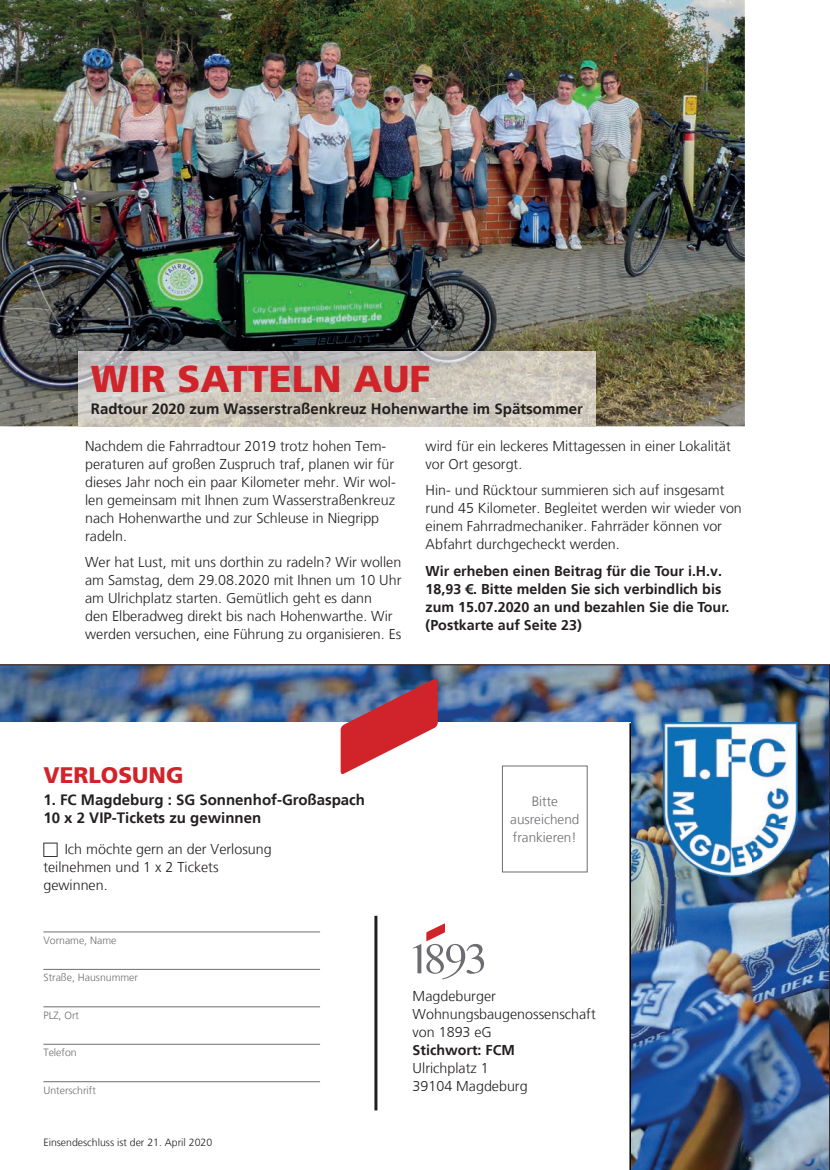
<style>
.page{position:relative;width:830px;height:1170px;background:#fff}
.page>*{position:absolute;margin:0;border:0;box-sizing:border-box;transform-origin:0 0}
.t1{font:900 37.5px "Frutiger LT Std";color:#d1232a}
.t2{font:900 22.5px "Frutiger LT Std";color:#d1232a}
.t3{font:700 15px/18px "Frutiger LT";color:#231f20}
.t4{font:300 14.25px/18px "Frutiger LT";color:#231f20}
.t5{font:700 14.25px/18px "Frutiger LT";color:#231f20}
.t6{font:300 13.5px/18px "Frutiger LT";color:#6c6d70;text-align:center}
.t7{font:300 10.5px "Frutiger LT";color:#6c6d70}
.t8{font:300 10.5px "Frutiger LT";color:#231f20}
</style>
<div class="page">
<img style="left:0;top:0;width:744px;height:426px">
<svg style="left:78px;top:426px;width:517px;height:1px"></svg>
<img style="left:78px;top:351px;width:517px;height:75px">
<img style="left:0;top:664px;width:829px;height:505px">
<img style="left:663px;top:723px;width:134px;height:153px">
<div style="left:0;top:722px;width:630px;height:447px;background:#fff"></div>
<svg style="left:340px;top:677px;width:97px;height:98px"></svg>
<hr style="left:43px;top:969px;width:277px;height:1px;background:#6c6d70">
<hr style="left:43px;top:1006px;width:277px;height:1px;background:#6c6d70">
<hr style="left:43px;top:1043px;width:277px;height:1px;background:#6c6d70">
<hr style="left:43px;top:1081px;width:277px;height:1px;background:#6c6d70">
<hr style="left:43px;top:931px;width:277px;height:1px;background:#6c6d70">
<svg style="left:412px;top:923px;width:72px;height:56px"></svg>
<hr style="left:374px;top:915px;width:3px;height:195px;background:#231f20">
<hr style="left:629px;top:723px;width:1px;height:446px;background:#000">
<h1 class="t1" style="left:91px;top:356px;width:341px">WIR SATTELN AUF</h1>
<p class="t3" style="left:91px;top:400px;width:493px">Radtour 2020 zum Wasserstraßenkreuz Hohenwarthe im Spätsommer</p>
<p class="t4" style="left:85px;top:437px;width:312px">Nachdem die Fahrradtour 2019 trotz hohen Tem&shy;peraturen auf großen Zuspruch traf, planen wir für dieses Jahr noch ein paar Kilometer mehr. Wir wol&shy;len gemeinsam mit Ihnen zum Wasserstraßenkreuz nach Hohenwarthe und zur Schleuse in Niegripp radeln.</p>
<p class="t4" style="left:85px;top:553px;width:317px">Wer hat Lust, mit uns dorthin zu radeln? Wir wollen am Samstag, dem 29.08.2020 mit Ihnen um 10 Uhr am Ulrichplatz starten. Gemütlich geht es dann<br>den Elberadweg direkt bis nach Hohenwarthe. Wir werden versuchen, eine Führung zu organisieren. Es</p>
<p class="t4" style="left:425px;top:437px;width:306px">wird für ein leckeres Mittagessen in einer Lokalität vor Ort gesorgt.</p>
<p class="t4" style="left:425px;top:481px;width:317px">Hin- und Rücktour summieren sich auf insgesamt rund 45 Kilometer. Begleitet werden wir wieder von einem Fahrradmechaniker. Fahrräder können vor Abfahrt durchgecheckt werden.</p>
<p class="t5" style="left:425px;top:561px;width:305px">Wir erheben einen Beitrag für die Tour i.H.v.<br>18,93 €. Bitte melden Sie sich verbindlich bis zum 15.07.2020 an und bezahlen Sie die Tour. (Postkarte auf Seite 23)</p>
<h2 class="t2" style="left:43px;top:761px;width:142px">VERLOSUNG</h2>
<p class="t3" style="left:43px;top:790px;width:323px">1. FC Magdeburg : SG Sonnenhof-Großaspach<br>10 x 2 VIP-Tickets zu gewinnen</p>
<p class="t4" style="left:43px;top:840px;width:230px;text-indent:21px">Ich möchte gern an der Verlosung teilnehmen und 1 x 2 Tickets gewinnen.</p>
<p class="t7" style="left:43px;top:934px;width:74px">Vorname, Name</p>
<p class="t7" style="left:43px;top:971px;width:96px">Straße, Hausnummer</p>
<p class="t7" style="left:43px;top:1009px;width:37px">PLZ, Ort</p>
<p class="t7" style="left:43px;top:1046px;width:35px">Telefon</p>
<p class="t7" style="left:43px;top:1084px;width:54px">Unterschrift</p>
<p class="t8" style="left:43px;top:1136px;width:170px">Einsendeschluss ist der 21. April 2020</p>
<p class="t6" style="left:510px;top:792px;width:71px">Bitte ausreichend frankieren!</p>
<p class="t4" style="left:412px;top:986px;width:184px">Magdeburger<br>Wohnungsbaugenossenschaft von 1893 eG</p>
<p class="t5" style="left:412px;top:1040px;width:104px">Stichwort: FCM</p>
<p class="t4" style="left:412px;top:1058px;width:116px">Ulrichplatz 1<br>39104 Magdeburg</p>
</div>
